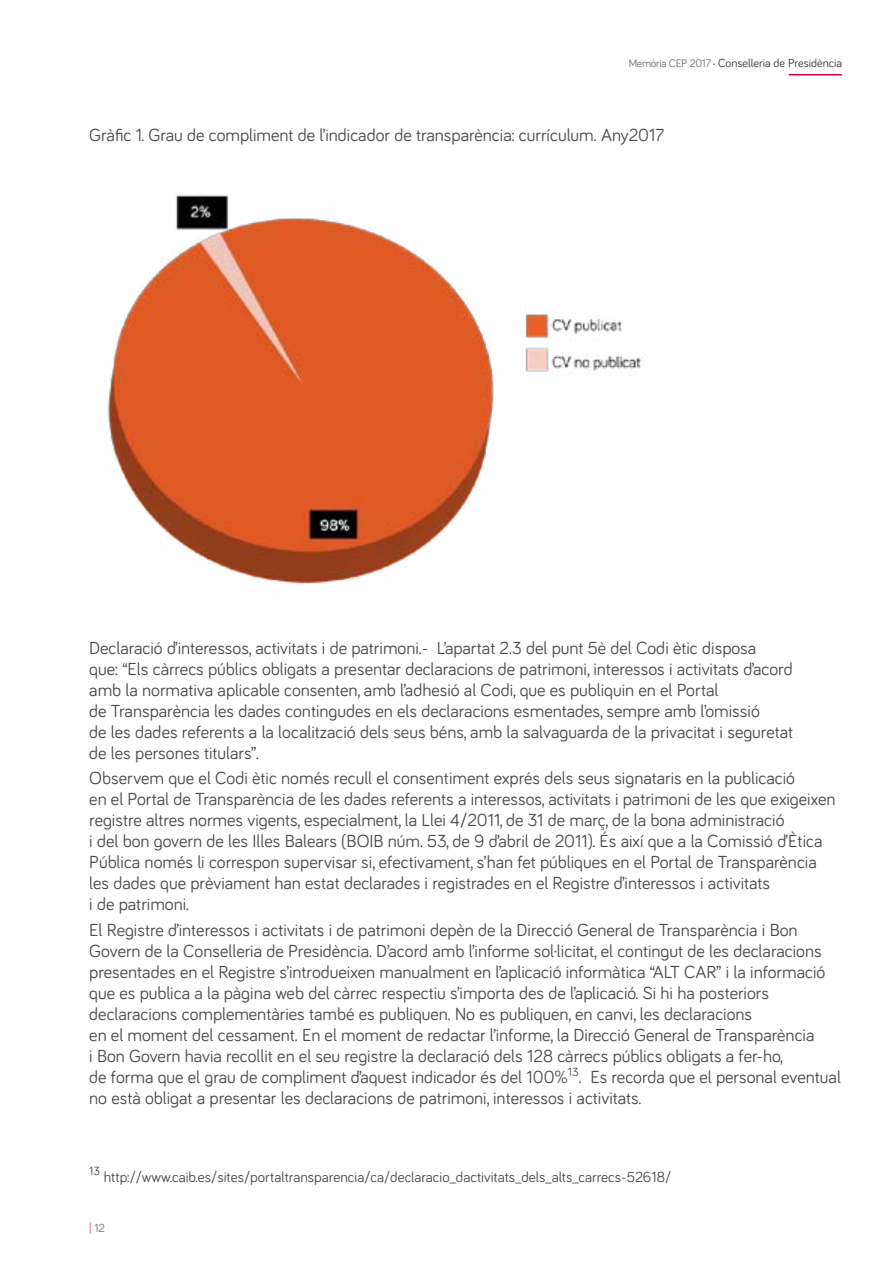
<style>
.page{position:relative;width:893px;height:1263px;background:#fff}
.page>*{position:absolute;margin:0;border:0;box-sizing:border-box;transform-origin:0 0}
.t1{font:18px/21px "Bariol";color:#4a4a49}
.t2{font:15px "Bariol";color:#4a4a49}
.t3{font:12.3px "Bariol";color:#4a4a49}
.t4{font:12px "Bariol";color:#000}
.t5{font:12px "Bariol";color:#706f6f}
.s1{font-size:11.25px;color:#4a4a49}
.s2{font-family:"Minion Pro"}
.s3{color:#d36171}
</style>
<div class="page">
<hr style="left:789px;top:74px;width:53px;height:1px;background:#cb003d">
<img style="left:107px;top:194px;width:539px;height:390px">
<p class="t4" style="left:629px;top:55px;width:215px"><span class="s1">Memòria CEP 2017</span> <span class="s2">·</span> Conselleria de Presidència</p>
<p class="t1" style="left:89px;top:124px;width:576px">Gràfic 1. Grau de compliment de l’indicador de transparència: currículum. Any2017</p>
<p class="t1" style="left:89px;top:636px;width:705px">Declaració d’interessos, activitats i de patrimoni.- L’apartat 2.3 del punt 5è del Codi ètic disposa<br>que: “Els càrrecs públics obligats a presentar declaracions de patrimoni, interessos i activitats d’acord amb la normativa aplicable consenten, amb l’adhesió al Codi, que es publiquin en el Portal<br>de Transparència les dades contingudes en els declaracions esmentades, sempre amb l’omissió<br>de les dades referents a la localització dels seus béns, amb la salvaguarda de la privacitat i seguretat de les persones titulars”.</p>
<p class="t1" style="left:89px;top:767px;width:748px">Observem que el Codi ètic només recull el consentiment exprés dels seus signataris en la publicació<br>en el Portal de Transparència de les dades referents a interessos, activitats i patrimoni de les que exigeixen registre altres normes vigents, especialment, la Llei 4/2011, de 31 de març, de la bona administració<br>i del bon govern de les Illes Balears (BOIB núm. 53, de 9 d’abril de 2011). És així que a la Comissió d’Ètica Pública només li correspon supervisar si, efectivament, s’han fet públiques en el Portal de Transparència les dades que prèviament han estat declarades i registrades en el Registre d’interessos i activitats<br>i de patrimoni.</p>
<p class="t1" style="left:89px;top:918px;width:753px">El Registre d’interessos i activitats i de patrimoni depèn de la Direcció General de Transparència i Bon Govern de la Conselleria de Presidència. D’acord amb l’informe sol·licitat, el contingut de les declaracions presentades en el Registre s’introdueixen manualment en l’aplicació informàtica “ALT CAR” i la informació que es publica a la pàgina web del càrrec respectiu s’importa des de l’aplicació. Si hi ha posteriors declaracions complementàries també es publiquen. No es publiquen, en canvi, les declaracions<br>en el moment del cessament. En el moment de redactar l’informe, la Direcció General de Transparència<br>i Bon Govern havia recollit en el seu registre la declaració dels 128 càrrecs públics obligats a fer-ho,<br>de forma que el grau de compliment d’aquest indicador és del 100%<sup>13</sup>. Es recorda que el personal eventual no està obligat a presentar les declaracions de patrimoni, interessos i activitats.</p>
<p class="t3" style="left:89px;top:1162px;width:12px">13</p>
<p class="t2" style="left:104px;top:1166px;width:569px">http://www.caib.es/sites/portaltransparencia/ca/declaracio_dactivitats_dels_alts_carrecs-52618/</p>
<p class="t5" style="left:89px;top:1220px;width:17px"><span class="s3">|</span>12</p>
</div>
